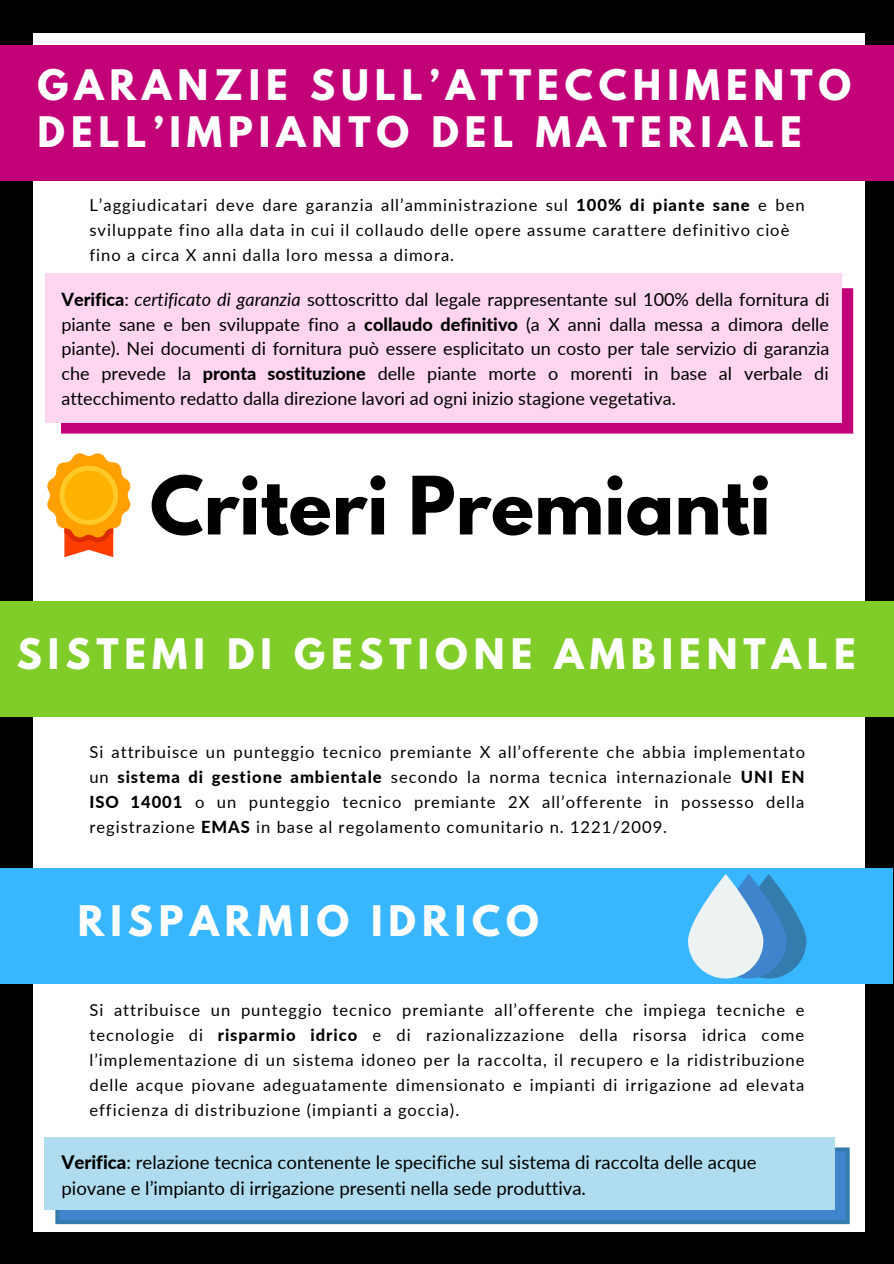
<style>
.page{position:relative;width:894px;height:1264px;background:#fff}
.page>*{position:absolute;margin:0;border:0;box-sizing:border-box;transform-origin:0 0}
.t1{font:700 71.25px "League Spartan";color:#000}
.t2{font:700 37.2px/47px "League Spartan";letter-spacing:.16em;color:#fff}
.t3{font:18.6px/25.5px "Lato";color:#000}
.t4{font:18px/24.8px "Lato";color:#000;text-align:justify}
.t5{font:16.5px/24.8px "Lato";letter-spacing:.06em;color:#000;text-align:justify}
.s1{font-weight:800}
.s2{font-style:italic}
</style>
<div class="page">
<div style="left:0;top:0;width:893px;height:1263px;background:#000"></div>
<div style="left:34px;top:33px;width:830px;height:1198px;background:#fff"></div>
<div style="left:0;top:868px;width:892px;height:115px;background:#38b6ff"></div>
<div style="left:0;top:46px;width:893px;height:135px;background:#c20077"></div>
<svg style="left:57px;top:284px;width:797px;height:150px;background:#c91c86"></svg>
<div style="left:46px;top:273px;width:795px;height:149px;background:#ffd5ef"></div>
<svg style="left:47px;top:453px;width:84px;height:104px"></svg>
<svg style="left:730px;top:873px;width:76px;height:105px;fill:#337cad"></svg>
<svg style="left:711px;top:873px;width:75px;height:105px;background:#3c87c9"></svg>
<svg style="left:687px;top:873px;width:76px;height:105px;background:#c3e0f1"></svg>
<svg style="left:55px;top:1147px;width:794px;height:77px;background:#4389c8"></svg>
<div style="left:45px;top:1136px;width:789px;height:73px;background:#afddef"></div>
<div style="left:0;top:601px;width:893px;height:115px;background:#80cc28"></div>
<h2 class="t2" style="left:37px;top:66px;width:815px">GARANZIE SULL’ATTECCHIMENTO<br>DELL’IMPIANTO DEL MATERIALE</h2>
<p class="t5" style="left:89px;top:192px;width:716px;text-align:left">L’aggiudicatari deve dare garanzia all’amministrazione sul <span class="s1">100% di piante sane</span> e ben sviluppate fino alla data in cui il collaudo delle opere assume carattere definitivo cioè fino a circa X anni dalla loro messa a dimora.</p>
<p class="t4" style="left:61px;top:286px;width:769px"><span class="s1">Verifica</span>: <span class="s2">certificato di garanzia</span> sottoscritto dal legale rappresentante sul 100% della fornitura di piante sane e ben sviluppate fino a <span class="s1">collaudo definitivo</span> (a X anni dalla messa a dimora delle piante). Nei documenti di fornitura può essere esplicitato un costo per tale servizio di garanzia che prevede la <span class="s1">pronta sostituzione</span> delle piante morte o morenti in base al verbale di attecchimento redatto dalla direzione lavori ad ogni inizio stagione vegetativa.</p>
<h1 class="t1" style="left:150px;top:470px;width:622px">Criteri Premianti</h1>
<h2 class="t2" style="left:17px;top:635px;width:840px">SISTEMI DI GESTIONE AMBIENTALE</h2>
<p class="t5" style="left:89px;top:739px;width:717px">Si attribuisce un punteggio tecnico premiante X all’offerente che abbia implementato un <span class="s1">sistema di gestione ambientale</span> secondo la norma tecnica internazionale <span class="s1">UNI EN ISO 14001</span> o un punteggio tecnico premiante 2X all’offerente in possesso della registrazione <span class="s1">EMAS</span> in base al regolamento comunitario n. 1221/2009.</p>
<h2 class="t2" style="left:78px;top:902px;width:462px">RISPARMIO IDRICO</h2>
<p class="t5" style="left:89px;top:997px;width:716px">Si attribuisce un punteggio tecnico premiante all’offerente che impiega tecniche e tecnologie di <span class="s1">risparmio idrico</span> e di razionalizzazione della risorsa idrica come l’implementazione di un sistema idoneo per la raccolta, il recupero e la ridistribuzione delle acque piovane adeguatamente dimensionato e impianti di irrigazione ad elevata efficienza di distribuzione (impianti a goccia).</p>
<p class="t3" style="left:61px;top:1149px;width:696px"><span class="s1">Verifica</span>: relazione tecnica contenente le specifiche sul sistema di raccolta delle acque piovane e l’impianto di irrigazione presenti nella sede produttiva.</p>
</div>
